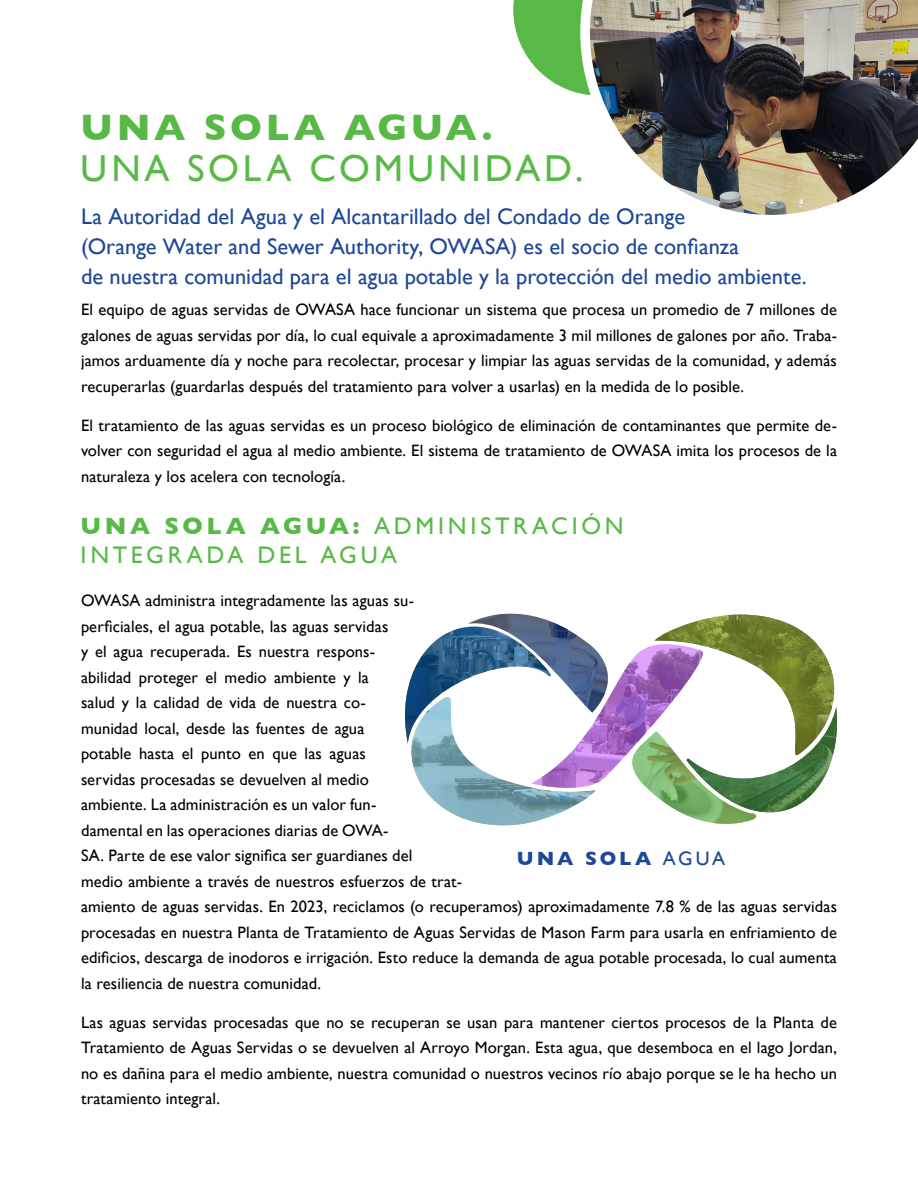
<style>
.page{position:relative;width:918px;height:1188px;background:#fff}
.page>*{position:absolute;margin:0;border:0;box-sizing:border-box;transform-origin:0 0}
.t1{font:37.5px "Gill Sans";letter-spacing:.105em;color:#58b947}
.t2{font:700 37.5px "Gill Sans";letter-spacing:.09em;color:#58b947}
.t3{font:24px/28.8px "Gill Sans";letter-spacing:.155em;color:#58b947}
.t4{font:22.5px/30px "Gill Sans";color:#1e4797}
.t5{font:700 19.5px "Gill Sans";letter-spacing:.15em;color:#1e4797}
.t6{font:16.5px/25.5px "Gill Sans";letter-spacing:.005em;color:#000;text-align:justify}
.s1{font-weight:700}
.s2{font-weight:400}
</style>
<div class="page">
<svg style="left:513px;top:0;width:67px;height:94px"></svg>
<img style="left:405px;top:614px;width:432px;height:211px">
<img style="left:580px;top:0;width:338px;height:215px">
<h1 class="t2" style="left:81px;top:98px;width:413px">UNA SOLA AGUA.</h1>
<h1 class="t1" style="left:81px;top:146px;width:504px">UNA SOLA COMUNIDAD.</h1>
<h3 class="t4" style="left:81px;top:201px;width:727px">La Autoridad del Agua y el Alcantarillado del Condado de Orange<br>(Orange Water and Sewer Authority, OWASA) es el socio de confianza<br>de nuestra comunidad para el agua potable y la protección del medio ambiente.</h3>
<p class="t6" style="left:81px;top:297px;width:758px">El equipo de aguas servidas de OWASA hace funcionar un sistema que procesa un promedio de 7 millones de galones de aguas servidas por día, lo cual equivale a aproximadamente 3 mil millones de galones por año. Traba&shy;jamos arduamente día y noche para recolectar, procesar y limpiar las aguas servidas de la comunidad, y además recuperarlas (guardarlas después del tratamiento para volver a usarlas) en la medida de lo posible.</p>
<p class="t6" style="left:81px;top:412px;width:758px">El tratamiento de las aguas servidas es un proceso biológico de eliminación de contaminantes que permite de&shy;volver con seguridad el agua al medio ambiente. El sistema de tratamiento de OWASA imita los procesos de la naturaleza y los acelera con tecnología.</p>
<h2 class="t3" style="left:81px;top:511px;width:545px"><span class="s1">UNA SOLA AGUA:</span> ADMINISTRACIÓN<br>INTEGRADA DEL AGUA</h2>
<p class="t6" style="left:81px;top:588px;width:758px;text-align:left">OWASA administra integradamente las aguas su-<br>perficiales, el agua potable, las aguas servidas<br>y el agua recuperada. Es nuestra respons-<br>abilidad proteger el medio ambiente y la<br>salud y la calidad de vida de nuestra co-<br>munidad local, desde las fuentes de agua<br>potable hasta el punto en que las aguas<br>servidas procesadas se devuelven al medio<br>ambiente. La administración es un valor fun-<br>damental en las operaciones diarias de OWA-<br>SA. Parte de ese valor significa ser guardianes del<br>medio ambiente a través de nuestros esfuerzos de trat-<br>amiento de aguas servidas. En 2023, reciclamos (o recuperamos) aproximadamente 7.8 % de las aguas servidas procesadas en nuestra Planta de Tratamiento de Aguas Servidas de Mason Farm para usarla en enfriamiento de edificios, descarga de inodoros e irrigación. Esto reduce la demanda de agua potable procesada, lo cual aumenta la resiliencia de nuestra comunidad.</p>
<p class="t6" style="left:81px;top:1009px;width:758px">Las aguas servidas procesadas que no se recuperan se usan para mantener ciertos procesos de la Planta de Tratamiento de Aguas Servidas o se devuelven al Arroyo Morgan. Esta agua, que desemboca en el lago Jordan, no es dañina para el medio ambiente, nuestra comunidad o nuestros vecinos río abajo porque se le ha hecho un tratamiento integral.</p>
<p class="t5" style="left:517px;top:843px;width:210px">UNA SOLA <span class="s2">AGUA</span></p>
</div>
